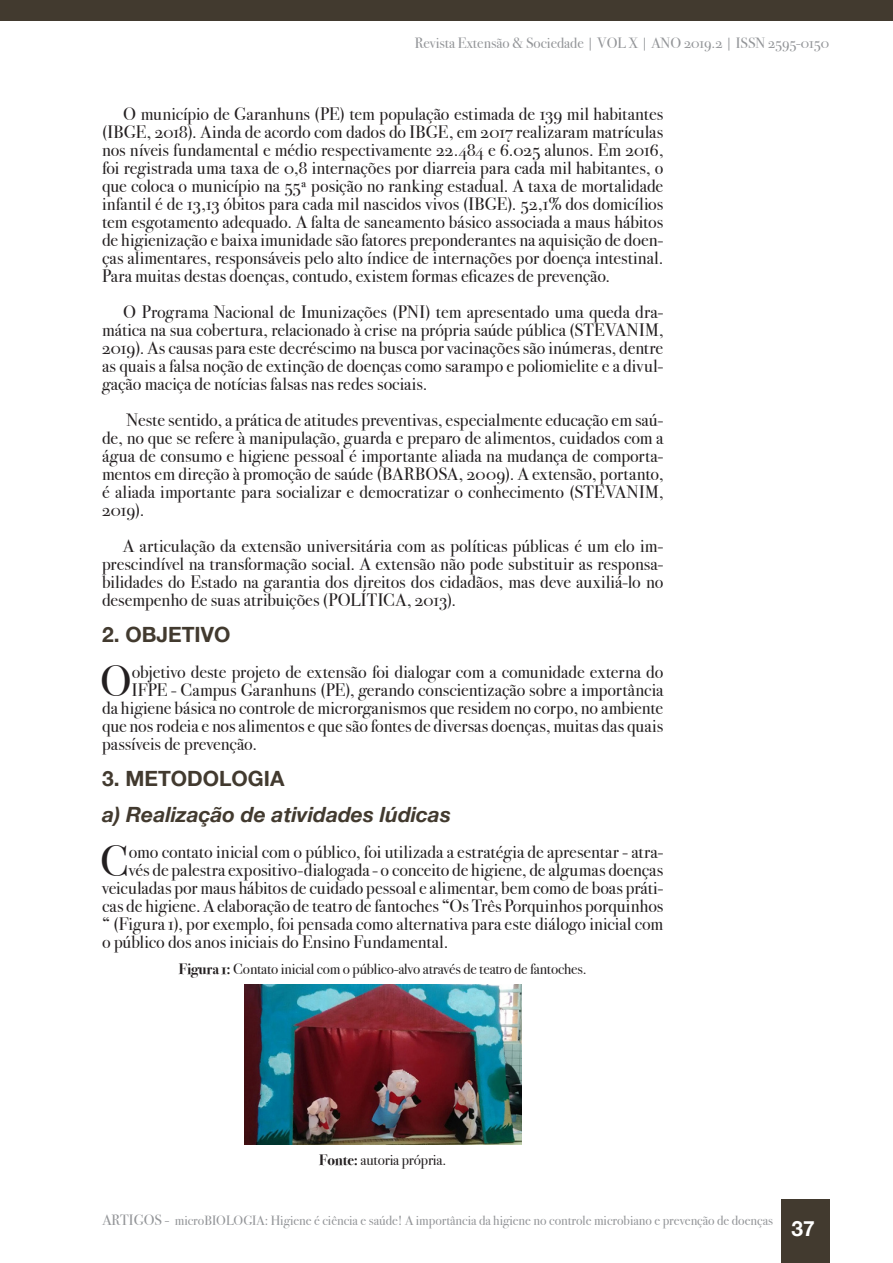
<style>
.page{position:relative;width:893px;height:1263px;background:#fff}
.page>*{position:absolute;margin:0;border:0;box-sizing:border-box;transform-origin:0 0}
.TEXTO{font:43.8px "Bodoni Svty Two OSITCTT";color:#231f20}
.INTERTITULOS{font:italic 700 21px "Helvetica Neue";color:#423a2f}
.INTERTITULOS-2{font:700 21px "Helvetica Neue";color:#423a2f}
.t1{font:700 21px "Helvetica Neue";color:#fff}
.TEXTO-2{font:18px/18px "Bodoni Svty Two OSITCTT";color:#231f20;text-align:justify}
.LEGENDAS{font:15px "Bodoni Svty Two OSITCTT";letter-spacing:-.01em;color:#231f20}
.t2{font:15px "Bodoni Svty Two OSITCTT";color:#939598}
.t3{font:13.5px "Bodoni Svty Two OSITCTT";color:#939598}
.s1{font-weight:700}
.s2{font-size:15px}
</style>
<div class="page">
<div style="left:781px;top:1199px;width:48px;height:64px;background:#423a2f"></div>
<div style="left:0;top:0;width:893px;height:21px;background:#423a2f"></div>
<img style="left:244px;top:984px;width:277px;height:160px">
<p class="t2" style="left:415px;top:34px;width:416px">Revista Extensão &amp; Sociedade | VOL X | ANO 2019.2 | ISSN 2595-0150</p>
<p class="TEXTO-2" style="left:102px;top:105px;width:563px;text-indent:21px">O município de Garanhuns (PE) tem população estimada de 139 mil habitantes (IBGE, 2018). Ainda de acordo com dados do IBGE, em 2017 realizaram matrículas nos níveis fundamental e médio respectivamente 22.484 e 6.025 alunos. Em 2016, foi registrada uma taxa de 0,8 internações por diarreia para cada mil habitantes, o que coloca o município na 55ª posição no ranking estadual. A taxa de mortalidade infantil é de 13,13 óbitos para cada mil nascidos vivos (IBGE). 52,1% dos domicílios tem esgotamento adequado. A falta de saneamento básico associada a maus hábitos de higienização e baixa imunidade são fatores preponderantes na aquisição de doen&shy;ças alimentares, responsáveis pelo alto índice de internações por doença intestinal.<br>Para muitas destas doenças, contudo, existem formas eficazes de prevenção.</p>
<p class="TEXTO-2" style="left:102px;top:303px;width:563px;text-indent:21px">O Programa Nacional de Imunizações (PNI) tem apresentado uma queda dra&shy;mática na sua cobertura, relacionado à crise na própria saúde pública (STEVANIM, 2019). As causas para este decréscimo na busca por vacinações são inúmeras, dentre as quais a falsa noção de extinção de doenças como sarampo e poliomielite e a divul&shy;gação maciça de notícias falsas nas redes sociais.</p>
<p class="TEXTO-2" style="left:102px;top:411px;width:563px;text-indent:24px">Neste sentido, a prática de atitudes preventivas, especialmente educação em saú&shy;de, no que se refere à manipulação, guarda e preparo de alimentos, cuidados com a água de consumo e higiene pessoal é importante aliada na mudança de comporta&shy;mentos em direção à promoção de saúde (BARBOSA, 2009). A extensão, portanto, é aliada importante para socializar e democratizar o conhecimento (STEVANIM, 2019).</p>
<p class="TEXTO-2" style="left:102px;top:537px;width:563px;text-indent:21px">A articulação da extensão universitária com as políticas públicas é um elo im&shy;prescindível na transformação social. A extensão não pode substituir as responsa&shy;bilidades do Estado na garantia dos direitos dos cidadãos, mas deve auxiliá-lo no desempenho de suas atribuições (POLÍTICA, 2013).</p>
<p class="INTERTITULOS-2" style="left:102px;top:622px;width:130px">2. OBJETIVO</p>
<p class="TEXTO" style="left:100px;top:655px;width:33px">O</p>
<p class="TEXTO-2" style="left:132px;top:663px;width:533px">objetivo deste projeto de extensão foi dialogar com a comunidade externa do</p>
<p class="TEXTO-2" style="left:132px;top:681px;width:533px">IFPE - Campus Garanhuns (PE), gerando conscientização sobre a importância</p>
<p class="TEXTO-2" style="left:102px;top:699px;width:563px">da higiene básica no controle de microrganismos que residem no corpo, no ambiente</p>
<p class="TEXTO-2" style="left:102px;top:717px;width:563px">que nos rodeia e nos alimentos e que são fontes de diversas doenças, muitas das quais</p>
<p class="TEXTO-2" style="left:102px;top:735px;width:157px">passíveis de prevenção.</p>
<p class="INTERTITULOS-2" style="left:102px;top:766px;width:184px">3. METODOLOGIA</p>
<p class="INTERTITULOS" style="left:102px;top:802px;width:350px">a) Realização de atividades lúdicas</p>
<p class="TEXTO" style="left:100px;top:835px;width:30px">C</p>
<p class="TEXTO-2" style="left:129px;top:843px;width:536px">omo contato inicial com o público, foi utilizada a estratégia de apresentar - atra-</p>
<p class="TEXTO-2" style="left:129px;top:861px;width:536px">vés de palestra expositivo-dialogada - o conceito de higiene, de algumas doenças</p>
<p class="TEXTO-2" style="left:102px;top:879px;width:563px">veiculadas por maus hábitos de cuidado pessoal e alimentar, bem como de boas práti-</p>
<p class="TEXTO-2" style="left:102px;top:897px;width:563px">cas de higiene. A elaboração de teatro de fantoches “Os Três Porquinhos porquinhos</p>
<p class="TEXTO-2" style="left:102px;top:915px;width:563px">“ (Figura 1), por exemplo, foi pensada como alternativa para este diálogo inicial com</p>
<p class="TEXTO-2" style="left:102px;top:933px;width:348px">o público dos anos iniciais do Ensino Fundamental.</p>
<p class="LEGENDAS" style="left:179px;top:960px;width:409px"><span class="s1">Figura 1:</span> Contato inicial com o público-alvo através de teatro de fantoches.</p>
<p class="LEGENDAS" style="left:319px;top:1151px;width:129px"><span class="s1">Fonte:</span> autoria própria.</p>
<p class="t3" style="left:102px;top:1212px;width:672px"><span class="s2">ARTIGOS -</span> microBIOLOGIA: Higiene é ciência e saúde! A importância da higiene no controle microbiano e prevenção de doenças</p>
<p class="t1" style="left:791px;top:1216px;width:25px">37</p>
</div>
